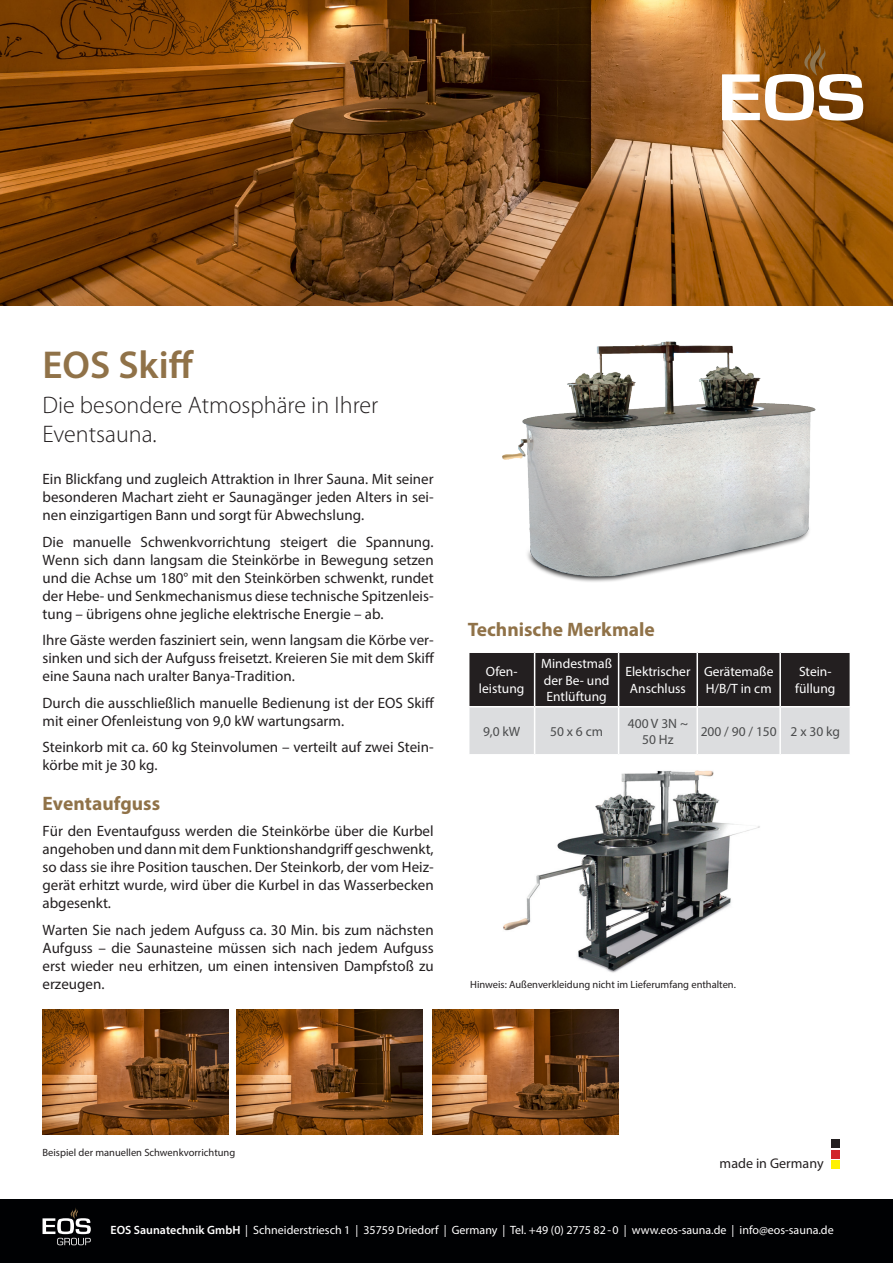
<style>
.page{position:relative;width:893px;height:1263px;background:#fff}
.page>*{position:absolute;margin:0;border:0;box-sizing:border-box;transform-origin:0 0}
.t1{font:600 39px "Myriad Pro";color:#907248}
.t2{font:300 24px/28.8px "Myriad Pro";color:#231f20}
.t3{font:700 19.5px "Myriad Pro";color:#907248}
.t4{font:15px/18px "Myriad Pro";color:#231f20;text-align:justify}
.t5{font:14.1px "Myriad Pro";color:#231f20}
.t6{font:13.5px/16.2px "Myriad Pro";color:#fff;text-align:center}
.t7{font:13.5px "Myriad Pro";color:#4b4c4d}
.t8{font:12px "Myriad Pro";color:#fff}
.t9{font:10.5px "Myriad Pro";color:#231f20}
.s1{font-weight:600}
</style>
<div class="page">
<img style="left:0;top:0;width:893px;height:305px">
<div style="left:0;top:1199px;width:893px;height:64px;background:#000103"></div>
<svg style="left:43px;top:1208px;width:48px;height:37px"></svg>
<svg style="left:722px;top:43px;width:141px;height:78px"></svg>
<img style="left:502px;top:341px;width:314px;height:241px">
<div style="left:831px;top:1139px;width:9px;height:8px;background:#231f20"></div>
<div style="left:831px;top:1150px;width:9px;height:8px;background:#d1232a"></div>
<div style="left:831px;top:1160px;width:9px;height:9px;background:#fff101"></div>
<img style="left:503px;top:770px;width:257px;height:203px">
<img style="left:433px;top:1010px;width:186px;height:124px">
<img style="left:43px;top:1010px;width:185px;height:124px">
<img style="left:237px;top:1010px;width:186px;height:124px">
<svg style="left:469px;top:653px;width:381px;height:101px;background:#7a797a"></svg>
<hr style="left:696px;top:707px;width:2px;height:47px;background:#fff">
<hr style="left:779px;top:707px;width:2px;height:47px;background:#fff">
<hr style="left:618px;top:707px;width:1px;height:47px;background:#fff">
<hr style="left:534px;top:707px;width:1px;height:47px;background:#fff">
<hr style="left:468px;top:706px;width:67px;height:1px;background:#fff">
<hr style="left:534px;top:653px;width:1px;height:53px;background:#fff">
<hr style="left:535px;top:706px;width:84px;height:1px;background:#fff">
<hr style="left:618px;top:653px;width:1px;height:53px;background:#fff">
<hr style="left:619px;top:706px;width:78px;height:1px;background:#fff">
<hr style="left:696px;top:653px;width:2px;height:53px;background:#fff">
<hr style="left:697px;top:706px;width:83px;height:1px;background:#fff">
<hr style="left:779px;top:653px;width:2px;height:53px;background:#fff">
<hr style="left:780px;top:706px;width:71px;height:1px;background:#fff">
<p class="t1" style="left:43px;top:340px;width:153px">EOS Skiff</p>
<p class="t2" style="left:43px;top:390px;width:337px">Die besondere Atmosphäre in Ihrer<br>Eventsauna.</p>
<p class="t4" style="left:43px;top:470px;width:393px">Ein Blickfang und zugleich Attraktion in Ihrer Sauna. Mit seiner besonderen Machart zieht er Saunagänger jeden Alters in sei&shy;nen einzigartigen Bann und sorgt für Abwechslung.</p>
<p class="t4" style="left:43px;top:532px;width:393px">Die manuelle Schwenkvorrichtung steigert die Spannung.<br>Wenn sich dann langsam die Steinkörbe in Bewegung setzen und die Achse um 180° mit den Steinkörben schwenkt, rundet der Hebe- und Senkmechanismus diese technische Spitzenleis&shy;tung – übrigens ohne jegliche elektrische Energie – ab.</p>
<p class="t4" style="left:43px;top:631px;width:393px">Ihre Gäste werden fasziniert sein, wenn langsam die Körbe ver&shy;sinken und sich der Aufguss freisetzt. Kreieren Sie mit dem Skiff eine Sauna nach uralter Banya-Tradition.</p>
<p class="t4" style="left:43px;top:693px;width:393px">Durch die ausschließlich manuelle Bedienung ist der EOS Skiff mit einer Ofenleistung von 9,0 kW wartungsarm.</p>
<p class="t4" style="left:43px;top:738px;width:393px">Steinkorb mit ca. 60 kg Steinvolumen – verteilt auf zwei Stein&shy;körbe mit je 30 kg.</p>
<p class="t3" style="left:43px;top:790px;width:119px">Eventaufguss</p>
<p class="t4" style="left:43px;top:822px;width:393px">Für den Eventaufguss werden die Steinkörbe über die Kurbel angehoben und dann mit dem Funktionshandgriff geschwenkt, so dass sie ihre Position tauschen. Der Steinkorb, der vom Heiz&shy;gerät erhitzt wurde, wird über die Kurbel in das Wasserbecken abgesenkt.</p>
<p class="t4" style="left:43px;top:920px;width:393px">Warten Sie nach jedem Aufguss ca. 30 Min. bis zum nächsten Aufguss – die Saunasteine müssen sich nach jedem Aufguss erst wieder neu erhitzen, um einen intensiven Dampfstoß zu erzeugen.</p>
<p class="t3" style="left:468px;top:617px;width:189px">Technische Merkmale</p>
<p class="t6" style="left:479px;top:664px;width:47px">Ofen&shy;leistung</p>
<p class="t6" style="left:541px;top:655px;width:73px;text-align:left">Mindestmaß der Be- und<br>Entlüftung</p>
<p class="t6" style="left:625px;top:664px;width:67px">Elektrischer<br>Anschluss</p>
<p class="t6" style="left:704px;top:664px;width:71px;text-align:left">Gerätemaße<br>H/B/T in cm</p>
<p class="t6" style="left:799px;top:664px;width:34px">Stein-</p>
<p class="t6" style="left:795px;top:680px;width:42px">füllung</p>
<p class="t7" style="left:483px;top:723px;width:39px">9,0 kW</p>
<p class="t7" style="left:550px;top:723px;width:54px">50 x 6 cm</p>
<p class="t7" style="left:628px;top:715px;width:62px">400 V 3N ~</p>
<p class="t7" style="left:642px;top:731px;width:33px">50 Hz</p>
<p class="t7" style="left:701px;top:723px;width:78px">200 / 90 / 150</p>
<p class="t7" style="left:790px;top:723px;width:51px">2 x 30 kg</p>
<p class="t9" style="left:470px;top:978px;width:267px">Hinweis: Außenverkleidung nicht im Lieferumfang enthalten.</p>
<p class="t9" style="left:43px;top:1146px;width:194px">Beispiel der manuellen Schwenkvorrichtung</p>
<p class="t5" style="left:720px;top:1154px;width:105px">made in Germany</p>
<p class="t8" style="left:111px;top:1223px;width:725px"><span class="s1">EOS Saunatechnik GmbH</span> | Schneiderstriesch 1 | 35759 Driedorf | Germany | Tel. +49 (0) 2775 82-0 | www.eos-sauna.de | info@eos-sauna.de</p>
</div>
